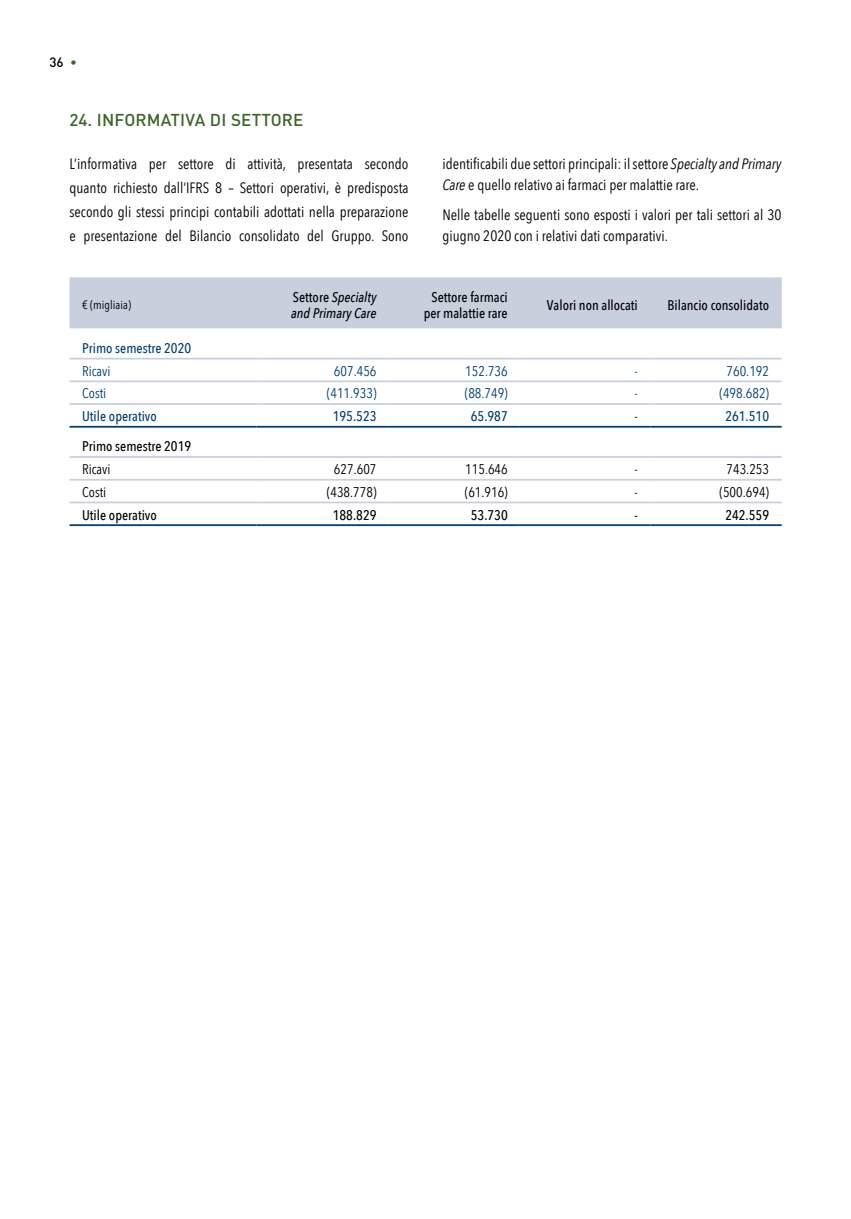
<style>
.page{position:relative;width:851px;height:1219px;background:#fff}
.page>*{position:absolute;margin:0;border:0;box-sizing:border-box;transform-origin:0 0}
.t1{font:500 17px "DINOT";letter-spacing:.01em;color:#3d6527}
.t2{font:15px/24px "Avenir Next Condensed";color:#000}
.t3{font:500 14px/16px "Avenir Next Condensed";color:#000;text-align:center}
.t4{font:14px "Avenir Next Condensed";color:#004077}
.t5{font:14px "Avenir Next Condensed";color:#000}
.t6{font:500 14px "Avenir Next Condensed";color:#004077}
.t7{font:italic 500 14px/16px "Avenir Next Condensed";color:#000}
.t8{font:500 13.4px "DINOT";color:#000}
.t9{font:12px "Avenir Next Condensed";letter-spacing:.005em;color:#000}
.s1{color:#3d6527}
.s2{font-style:italic}
.s3{font-style:normal}
</style>
<div class="page">
<div style="left:69px;top:277px;width:712px;height:51px;background:#c8d0de"></div>
<hr style="left:69px;top:456px;width:187px;height:2px;background:#c8d0de">
<hr style="left:256px;top:456px;width:132px;height:2px;background:#c8d0de">
<hr style="left:388px;top:456px;width:131px;height:2px;background:#c8d0de">
<hr style="left:519px;top:456px;width:131px;height:2px;background:#c8d0de">
<hr style="left:650px;top:456px;width:131px;height:2px;background:#c8d0de">
<hr style="left:69px;top:479px;width:187px;height:2px;background:#c8d0de">
<hr style="left:256px;top:479px;width:132px;height:2px;background:#c8d0de">
<hr style="left:388px;top:479px;width:131px;height:2px;background:#c8d0de">
<hr style="left:519px;top:479px;width:131px;height:2px;background:#c8d0de">
<hr style="left:650px;top:479px;width:131px;height:2px;background:#c8d0de">
<hr style="left:69px;top:502px;width:187px;height:1px;background:#c8d0de">
<hr style="left:256px;top:502px;width:132px;height:1px;background:#c8d0de">
<hr style="left:388px;top:502px;width:131px;height:1px;background:#c8d0de">
<hr style="left:519px;top:502px;width:131px;height:1px;background:#c8d0de">
<hr style="left:650px;top:502px;width:131px;height:1px;background:#c8d0de">
<hr style="left:69px;top:358px;width:187px;height:2px;background:#c8d0de">
<hr style="left:256px;top:358px;width:132px;height:2px;background:#c8d0de">
<hr style="left:388px;top:358px;width:131px;height:2px;background:#c8d0de">
<hr style="left:519px;top:358px;width:131px;height:2px;background:#c8d0de">
<hr style="left:650px;top:358px;width:131px;height:2px;background:#c8d0de">
<hr style="left:69px;top:380px;width:187px;height:2px;background:#c8d0de">
<hr style="left:256px;top:380px;width:132px;height:2px;background:#c8d0de">
<hr style="left:388px;top:380px;width:131px;height:2px;background:#c8d0de">
<hr style="left:519px;top:380px;width:131px;height:2px;background:#c8d0de">
<hr style="left:650px;top:380px;width:131px;height:2px;background:#c8d0de">
<hr style="left:69px;top:403px;width:187px;height:2px;background:#c8d0de">
<hr style="left:256px;top:403px;width:132px;height:2px;background:#c8d0de">
<hr style="left:388px;top:403px;width:131px;height:2px;background:#c8d0de">
<hr style="left:519px;top:403px;width:131px;height:2px;background:#c8d0de">
<hr style="left:650px;top:403px;width:131px;height:2px;background:#c8d0de">
<hr style="left:69px;top:426px;width:187px;height:2px;background:#004077">
<hr style="left:256px;top:426px;width:132px;height:2px;background:#004077">
<hr style="left:388px;top:426px;width:131px;height:2px;background:#004077">
<hr style="left:519px;top:426px;width:131px;height:2px;background:#004077">
<hr style="left:650px;top:426px;width:131px;height:2px;background:#004077">
<hr style="left:69px;top:524px;width:187px;height:2px;background:#004077">
<hr style="left:256px;top:524px;width:132px;height:2px;background:#004077">
<hr style="left:388px;top:524px;width:131px;height:2px;background:#004077">
<hr style="left:519px;top:524px;width:131px;height:2px;background:#004077">
<hr style="left:650px;top:524px;width:131px;height:2px;background:#004077">
<p class="t8" style="left:49px;top:54px;width:29px">36 <span class="s1">•</span></p>
<p class="t1" style="left:69px;top:109px;width:235px">24. INFORMATIVA DI SETTORE</p>
<p class="t2" style="left:69px;top:151px;width:340px;text-align:justify">L’informativa per settore di attività, presentata secondo quanto richiesto dall’IFRS 8 – Settori operativi, è predisposta secondo gli stessi principi contabili adottati nella preparazione e presentazione del Bilancio consolidato del Gruppo. Sono</p>
<p class="t2" style="left:442px;top:152px;width:340px;line-height:21.2px">identificabili due settori principali: il settore <span class="s2">Specialty and Primary<br>Care</span> e quello relativo ai farmaci per malattie rare.</p>
<p class="t2" style="left:442px;top:203px;width:340px;line-height:21.2px">Nelle tabelle seguenti sono esposti i valori per tali settori al 30 giugno 2020 con i relativi dati comparativi.</p>
<p class="t9" style="left:82px;top:294px;width:50px">€ (migliaia)</p>
<p class="t7" style="left:291px;top:289px;width:87px"><span class="s3">Settore</span> Specialty and Primary Care</p>
<p class="t3" style="left:423px;top:289px;width:85px">Settore farmaci per malattie rare</p>
<p class="t3" style="left:547px;top:297px;width:92px">Valori non allocati</p>
<p class="t3" style="left:667px;top:297px;width:103px">Bilancio consolidato</p>
<p class="t6" style="left:82px;top:340px;width:110px">Primo semestre 2020</p>
<p class="t4" style="left:82px;top:359px;width:30px">Ricavi</p>
<p class="t4" style="left:334px;top:359px;width:44px">607.456</p>
<p class="t4" style="left:465px;top:359px;width:44px">152.736</p>
<p class="t4" style="left:634px;top:359px;width:5px">-</p>
<p class="t4" style="left:726px;top:359px;width:44px">760.192</p>
<p class="t4" style="left:82px;top:381px;width:26px">Costi</p>
<p class="t4" style="left:327px;top:381px;width:51px">(411.933)</p>
<p class="t4" style="left:465px;top:381px;width:44px">(88.749)</p>
<p class="t4" style="left:634px;top:381px;width:5px">-</p>
<p class="t4" style="left:719px;top:381px;width:51px">(498.682)</p>
<p class="t6" style="left:82px;top:408px;width:76px">Utile operativo</p>
<p class="t6" style="left:333px;top:408px;width:45px">195.523</p>
<p class="t6" style="left:471px;top:408px;width:38px">65.987</p>
<p class="t6" style="left:634px;top:408px;width:5px">-</p>
<p class="t6" style="left:725px;top:408px;width:45px">261.510</p>
<p class="t3" style="left:82px;top:438px;width:110px">Primo semestre 2019</p>
<p class="t5" style="left:82px;top:457px;width:30px">Ricavi</p>
<p class="t5" style="left:334px;top:457px;width:44px">627.607</p>
<p class="t5" style="left:465px;top:457px;width:44px">115.646</p>
<p class="t5" style="left:634px;top:457px;width:5px">-</p>
<p class="t5" style="left:726px;top:457px;width:44px">743.253</p>
<p class="t5" style="left:82px;top:480px;width:26px">Costi</p>
<p class="t5" style="left:327px;top:480px;width:51px">(438.778)</p>
<p class="t5" style="left:465px;top:480px;width:44px">(61.916)</p>
<p class="t5" style="left:634px;top:480px;width:5px">-</p>
<p class="t5" style="left:719px;top:480px;width:51px">(500.694)</p>
<p class="t3" style="left:82px;top:507px;width:76px">Utile operativo</p>
<p class="t3" style="left:333px;top:507px;width:45px">188.829</p>
<p class="t3" style="left:471px;top:507px;width:38px">53.730</p>
<p class="t3" style="left:634px;top:507px;width:5px">-</p>
<p class="t3" style="left:725px;top:507px;width:45px">242.559</p>
</div>
